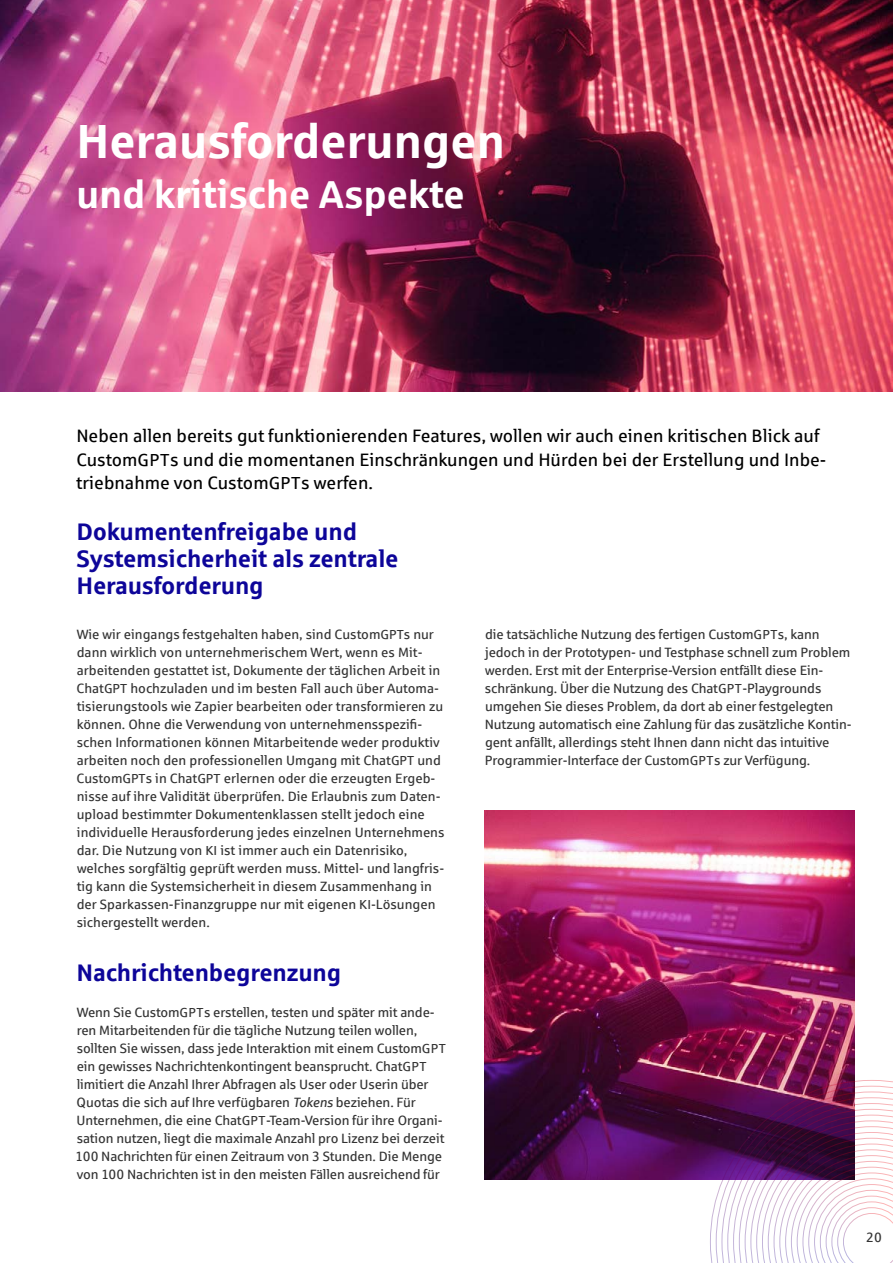
<style>
.page{position:relative;width:893px;height:1263px;background:#fff}
.page>*{position:absolute;margin:0;border:0;box-sizing:border-box;transform-origin:0 0}
.t1{font:700 48px "Sparkasse Rg";letter-spacing:-.01em;color:#fff}
.t2{font:700 39px "Sparkasse Rg";letter-spacing:-.01em;color:#fff}
.t3{font:700 24px/27px "Sparkasse Rg";letter-spacing:-.01em;color:#0d0599}
.t4{font:18px/23.4px "Sparkasse Rg";color:#000}
.t5{font:13.5px/18px "Sparkasse Rg";letter-spacing:-.01em;color:#333}
.s1{font-size:17.4px}
.s2{font-size:13.05px}
.s3{font-style:italic}
</style>
<div class="page">
<img style="left:485px;top:810px;width:370px;height:369px">
<img style="left:0;top:0;width:892px;height:391px">
<svg style="left:710px;top:1080px;width:183px;height:183px"></svg>
<h1 class="t1" style="left:76px;top:111px;width:431px">Herausforderungen</h1>
<h2 class="t2" style="left:76px;top:169px;width:390px">und kritische Aspekte</h2>
<h3 class="t4" style="left:76px;top:424px;width:752px">Neben allen bereits gut funktionierenden Features, wollen wir auch einen kritischen Blick auf<br>Custom<span class="s1">GPT</span>s und die momentanen Einschränkungen und Hürden bei der Erstellung und Inbe&shy;triebnahme von Custom<span class="s1">GPT</span>s werfen.</h3>
<h3 class="t3" style="left:76px;top:517px;width:324px">Dokumentenfreigabe und<br>Systemsicherheit als zentrale<br>Herausforderung</h3>
<p class="t5" style="left:77px;top:625px;width:369px">Wie wir eingangs festgehalten haben, sind Custom<span class="s2">GPT</span>s nur dann wirklich von unternehmerischem Wert, wenn es Mit&shy;arbeitenden gestattet ist, Dokumente der täglichen Arbeit in Chat<span class="s2">GPT</span> hochzuladen und im besten Fall auch über Automa&shy;tisierungstools wie Zapier bearbeiten oder transformieren zu können. Ohne die Verwendung von unternehmensspezifi&shy;schen Informationen können Mitarbeitende weder produktiv arbeiten noch den professionellen Umgang mit Chat<span class="s2">GPT</span> und Custom<span class="s2">GPT</span>s in Chat<span class="s2">GPT</span> erlernen oder die erzeugten Ergeb&shy;nisse auf ihre Validität überprüfen. Die Erlaubnis zum Daten&shy;upload bestimmter Dokumentenklassen stellt jedoch eine individuelle Herausforderung jedes einzelnen Unternehmens dar. Die Nutzung von <span class="s2">KI</span> ist immer auch ein Datenrisiko, welches sorgfältig geprüft werden muss. Mittel- und langfris&shy;tig kann die Systemsicherheit in diesem Zusammenhang in der Sparkassen-Finanzgruppe nur mit eigenen <span class="s2">KI</span>-Lösungen sichergestellt werden.</p>
<h3 class="t3" style="left:76px;top:958px;width:266px">Nachrichtenbegrenzung</h3>
<p class="t5" style="left:75px;top:1003px;width:372px">Wenn Sie Custom<span class="s2">GPT</span>s erstellen, testen und später mit ande&shy;ren Mitarbeitenden für die tägliche Nutzung teilen wollen, sollten Sie wissen, dass jede Interaktion mit einem Custom<span class="s2">GPT </span>ein gewisses Nachrichtenkontingent beansprucht. Chat<span class="s2">GPT </span>limitiert die Anzahl Ihrer Abfragen als User oder Userin über Quotas die sich auf Ihre verfügbaren <span class="s3">Tokens</span> beziehen. Für Unternehmen, die eine Chat<span class="s2">GPT</span>-Team-Version für ihre Organi&shy;sation nutzen, liegt die maximale Anzahl pro Lizenz bei derzeit 100 Nachrichten für einen Zeitraum von 3 Stunden. Die Menge von 100 Nachrichten ist in den meisten Fällen ausreichend für</p>
<p class="t5" style="left:485px;top:625px;width:368px">die tatsächliche Nutzung des fertigen Custom<span class="s2">GPT</span>s, kann jedoch in der Prototypen- und Testphase schnell zum Problem werden. Erst mit der Enterprise-Version entfällt diese Ein&shy;schränkung. Über die Nutzung des Chat<span class="s2">GPT</span>-Playgrounds umgehen Sie dieses Problem, da dort ab einer festgelegten Nutzung automatisch eine Zahlung für das zusätzliche Kontin&shy;gent anfällt, allerdings steht Ihnen dann nicht das intuitive Programmier-Interface der Custom<span class="s2">GPT</span>s zur Verfügung.</p>
<p class="t5" style="left:866px;top:1228px;width:17px">20</p>
</div>
